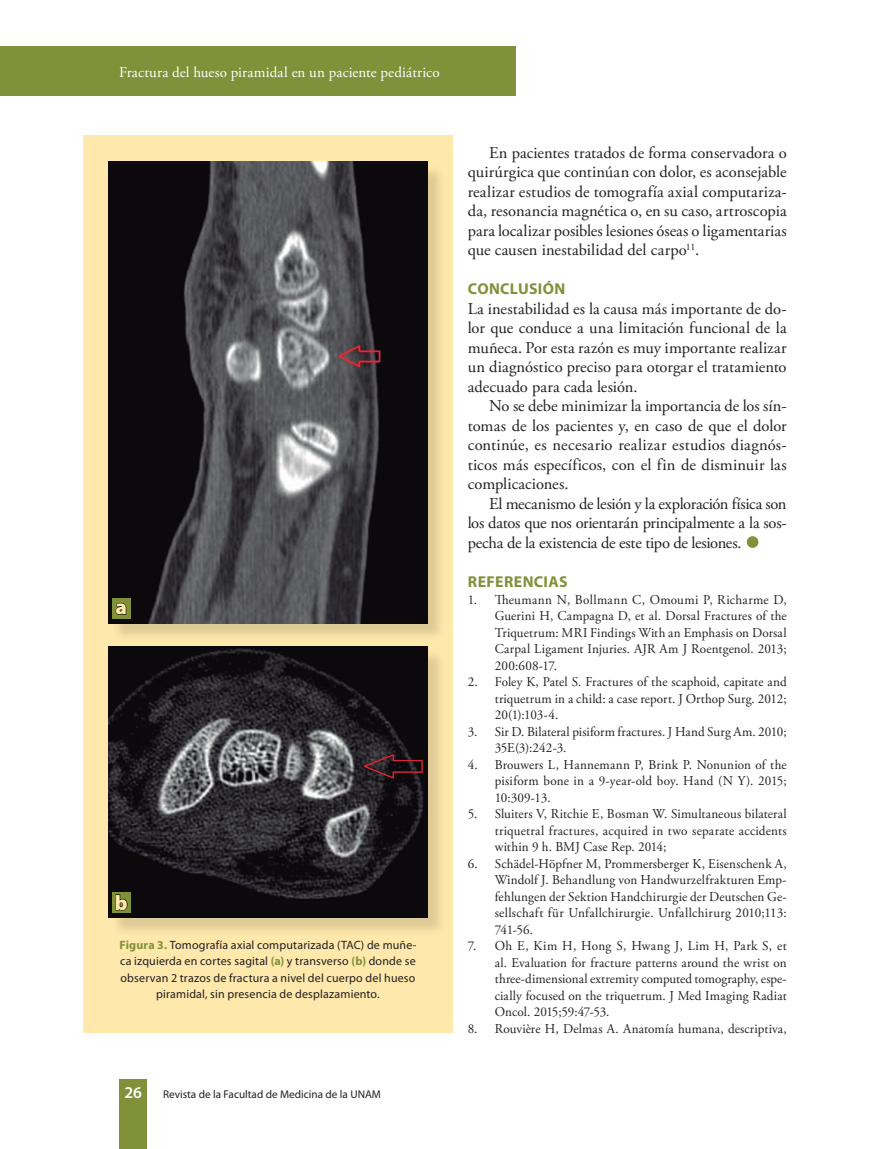
<style>
.page{position:relative;width:893px;height:1149px;background:#fff}
.page>*{position:absolute;margin:0;border:0;box-sizing:border-box;transform-origin:0 0}
.t1{font:900 21px "Myriad Pro";color:#ffe8ab}
.t2{font:16.5px/19.5px "Adobe Garamond Pro";color:#231f20;text-align:justify}
.t3{font:600 16.5px "Myriad Pro";color:#fff}
.t4{font:700 15.75px "Myriad Pro";letter-spacing:.025em;color:#809139}
.t5{font:15px "Adobe Garamond Pro";letter-spacing:.005em;color:#fff}
.t6{font:13.5px/16.5px "Adobe Garamond Pro";letter-spacing:.01em;color:#231f20;text-align:justify}
.t7{font:12px/16.5px "Myriad Pro";letter-spacing:.015em;color:#231f20;text-align:center}
.t8{font:11.25px "Myriad Pro";color:#231f20}
.s1{font-weight:700;color:#809139}
</style>
<div class="page">
<div style="left:119px;top:1079px;width:28px;height:69px;background:#809139"></div>
<div style="left:0;top:47px;width:516px;height:49px;background:#809139"></div>
<div style="left:83px;top:135px;width:370px;height:897px;background:#ffe8ab"></div>
<div style="left:111px;top:164px;width:335px;height:478px;background:#231f20;opacity:.15"></div>
<img style="left:109px;top:161px;width:318px;height:462px">
<div style="left:111px;top:649px;width:335px;height:287px;background:#231f20;opacity:.15"></div>
<img style="left:109px;top:646px;width:318px;height:271px">
<div style="left:747px;top:536px;width:11px;height:11px;background:#809139;border-radius:50%"></div>
<div style="left:112px;top:597px;width:19px;height:21px;background:#809139"></div>
<svg style="left:115px;top:603px;width:12px;height:12px"></svg>
<div style="left:112px;top:891px;width:19px;height:21px;background:#809139"></div>
<svg style="left:115px;top:894px;width:13px;height:16px"></svg>
<p class="t5" style="left:119px;top:63px;width:322px">Fractura del hueso piramidal en un paciente pediátrico</p>
<h1 class="t1" style="left:115px;top:595px;width:13px">a</h1>
<h1 class="t1" style="left:115px;top:890px;width:14px">b</h1>
<p class="t7" style="left:119px;top:935px;width:299px"><span class="s1">Figura 3.</span> Tomografía axial computarizada (TAC) de muñe&shy;ca izquierda en cortes sagital <span class="s1">(a)</span> y transverso <span class="s1">(b)</span> donde se observan 2 trazos de fractura a nivel del cuerpo del hueso piramidal, sin presencia de desplazamiento.</p>
<p class="t3" style="left:124px;top:1081px;width:19px">26</p>
<p class="t8" style="left:163px;top:1086px;width:219px">Revista de la Facultad de Medicina de la UNAM</p>
<p class="t2" style="left:468px;top:143px;width:321px;text-indent:21px">En pacientes tratados de forma conservadora o quirúrgica que continúan con dolor, es aconsejable realizar estudios de tomografía axial computariza&shy;da, resonancia magnética o, en su caso, artroscopia para localizar posibles lesiones óseas o ligamentarias que causen inestabilidad del carpo<sup>11</sup>.</p>
<p class="t4" style="left:468px;top:278px;width:99px">CONCLUSIÓN</p>
<p class="t2" style="left:468px;top:299px;width:321px">La inestabilidad es la causa más importante de do&shy;lor que conduce a una limitación funcional de la muñeca. Por esta razón es muy importante realizar un diagnóstico preciso para otorgar el tratamiento adecuado para cada lesión.</p>
<p class="t2" style="left:468px;top:397px;width:320px;text-indent:21px">No se debe minimizar la importancia de los sín&shy;tomas de los pacientes y, en caso de que el dolor continúe, es necesario realizar estudios diagnós&shy;ticos más específicos, con el fin de disminuir las complicaciones.</p>
<p class="t2" style="left:468px;top:494px;width:320px;text-indent:21px">El mecanismo de lesión y la exploración física son los datos que nos orientarán principalmente a la sos&shy;pecha de la existencia de este tipo de lesiones.</p>
<p class="t4" style="left:468px;top:571px;width:101px">REFERENCIAS</p>
<p class="t6" style="left:495px;top:591px;width:293px;text-indent:-27px">1. Theumann N, Bollmann C, Omoumi P, Richarme D, Guerini H, Campagna D, et al. Dorsal Fractures of the Triquetrum: MRI Findings With an Emphasis on Dorsal Carpal Ligament Injuries. AJR Am J Roentgenol. 2013; 200:608-17.</p>
<p class="t6" style="left:495px;top:673px;width:293px;text-indent:-27px">2. Foley K, Patel S. Fractures of the scaphoid, capitate and triquetrum in a child: a case report. J Orthop Surg. 2012; 20(1):103-4.</p>
<p class="t6" style="left:495px;top:723px;width:293px;text-indent:-27px">3. Sir D. Bilateral pisiform fractures. J Hand Surg Am. 2010;<br>35E(3):242-3.</p>
<p class="t6" style="left:495px;top:756px;width:293px;text-indent:-27px">4. Brouwers L, Hannemann P, Brink P. Nonunion of the pisiform bone in a 9-year-old boy. Hand (N Y). 2015; 10:309-13.</p>
<p class="t6" style="left:495px;top:805px;width:293px;text-indent:-27px">5. Sluiters V, Ritchie E, Bosman W. Simultaneous bilateral triquetral fractures, acquired in two separate accidents within 9 h. BMJ Case Rep. 2014;</p>
<p class="t6" style="left:495px;top:855px;width:293px;text-indent:-27px">6. Schädel-Höpfner M, Prommersberger K, Eisenschenk A, Windolf J. Behandlung von Handwurzelfrakturen Emp&shy;fehlungen der Sektion Handchirurgie der Deutschen Ge&shy;sellschaft für Unfallchirurgie. Unfallchirurg 2010;113:<br>741-56.</p>
<p class="t6" style="left:495px;top:937px;width:293px;text-indent:-27px">7. Oh E, Kim H, Hong S, Hwang J, Lim H, Park S, et al. Evaluation for fracture patterns around the wrist on three-dimensional extremity computed tomography, espe&shy;cially focused on the triquetrum. J Med Imaging Radiat Oncol. 2015;59:47-53.</p>
<p class="t6" style="left:468px;top:1020px;width:320px">8. Rouvière H, Delmas A. Anatomía humana, descriptiva,</p>
</div>
